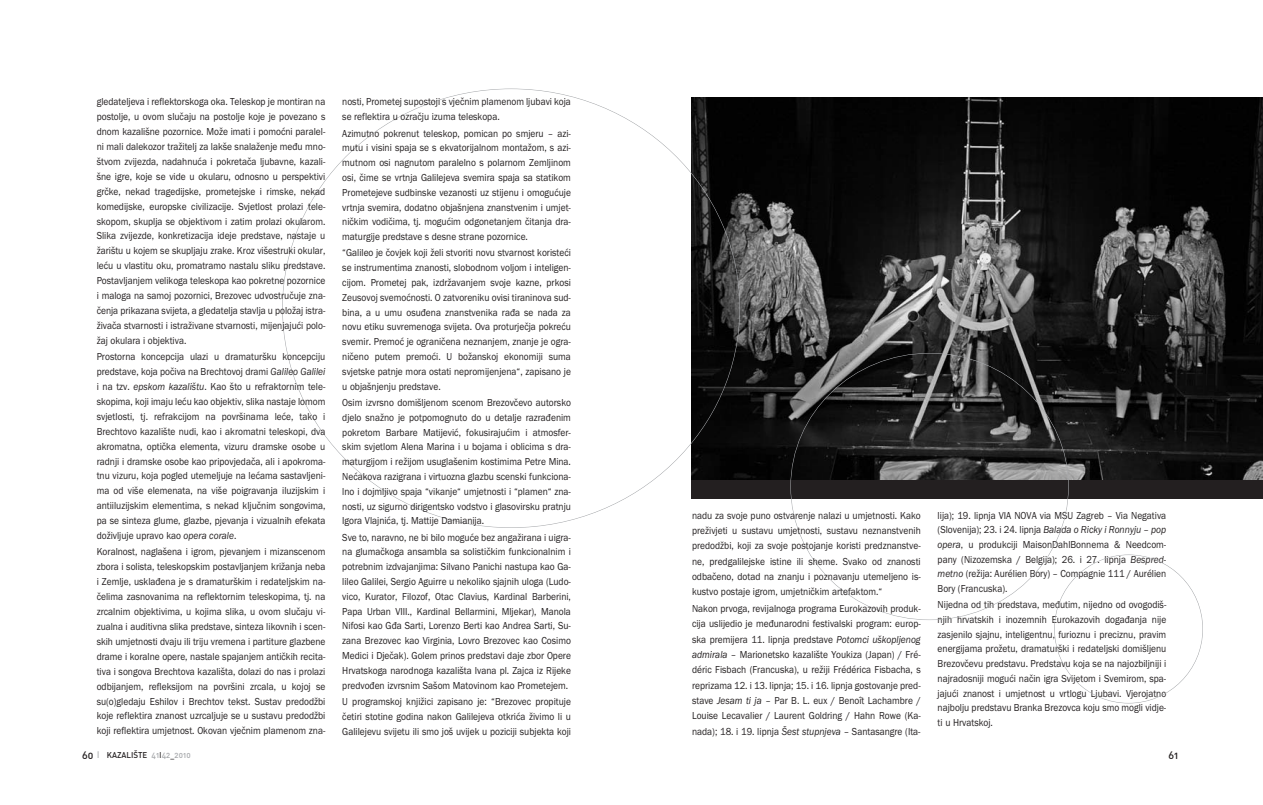
<style>
.page{position:relative;width:1263px;height:805px;background:#fff}
.page>*{position:absolute;margin:0;border:0;box-sizing:border-box;transform-origin:0 0}
.t1{font:10.5px/14.9px "Franklin Gothic";color:#231f20;text-align:justify;scale:.9 1}
.t2{font:10.5px "DIN Medium Rounded";color:#231f20}
.t3{font:8.4px "DIN Medium Rounded";color:#231f20;scale:.95 1}
.s1{font-style:italic}
.s2{font-size:10.5px}
.s3{font-size:9.45px;color:#a5a7a9}
.s4{color:#a7a9ac}
</style>
<div class="page">
<div style="left:691px;top:97px;width:572px;height:401px;background:#231f20"></div>
<img style="left:691px;top:97px;width:572px;height:382px">
<p class="t1" style="left:97px;top:95px;width:256px">gledateljeva i reflektorskoga oka. Teleskop je mon tiran na postolje, u ovom slučaju na postolje koje je povezano s dnom kazališne pozornice. Može imati i pomoćni paralel&shy;ni mali dalekozor tražitelj za lakše snalaženje među mno&shy;štvom zvijezda, nadahnuća i pokretača ljubavne, kazali&shy;šne igre, koje se vide u okularu, odnosno u perspektivi grčke, nekad tragedijske, prometejske i rimske, nekad komedijske, europske civilizacije. Svjetlost prolazi tele&shy;skopom, skuplja se objektivom i zatim prolazi okularom.<br>Slika zvijezde, konkretizacija ideje predstave, nastaje u žarištu u kojem se skupljaju zrake. Kroz višestruki okular, leću u vlastitu oku, promatramo nastalu sliku predstave.<br>Postavljanjem velikoga teleskopa kao pokretne pozornice i maloga na samoj pozornici, Brezovec udvostručuje zna&shy;čenja prikazana svijeta, a gledatelja stavlja u položaj istra&shy;živača stvarnosti i istraživane stvarnosti, mijenjajući polo&shy;žaj okulara i objektiva.</p>
<p class="t1" style="left:97px;top:350px;width:256px">Prostorna koncepcija ulazi u dramaturšku koncepciju predstave, koja počiva na Brechtovoj drami <span class="s1">Galileo Galilei </span>i na tzv. <span class="s1">epskom kazalištu</span>. Kao što u refraktornim tele&shy;skopima, koji imaju leću kao objektiv, slika nastaje lomom svjetlosti, tj. refrakcijom na površinama leće, tako i Brechtovo kazalište nudi, kao i akromatni teleskopi, dva akromatna, optička elementa, vizuru dramske osobe u radnji i dramske osobe kao pripovjedača, ali i apokroma&shy;tnu vizuru, koja pogled utemeljuje na lećama sastavljeni&shy;ma od više elemenata, na više poigravanja iluzijskim i antiiluzijskim elementima, s nekad ključnim songovima, pa se sinteza glume, glazbe, pjevanja i vizualnih efekata doživljuje upravo kao <span class="s1">opera corale</span>.</p>
<p class="t1" style="left:97px;top:545px;width:256px">Koralnost, naglašena i igrom, pjevanjem i mizanscenom zbora i solista, teleskopskim postavljanjem križanja neba i Zemlje, usklađena je s dramaturškim i redateljskim na - čelima zasnovanima na reflektornim teleskopima, tj. na zr calnim objektivima, u kojima slika, u ovom slučaju vi - zual na i auditivna slika predstave, sinteza likovnih i scen&shy;skih umjetnosti dvaju ili triju vremena i partiture glazbene drame i koralne opere, nastale spajanjem antičkih recita&shy;tiva i songova Brechtova kazališta, dolazi do nas i prolazi odbijanjem, refleksijom na površini zrcala, u kojoj se su(o)gledaju Eshilov i Brechtov tekst. Sustav predodžbi koje reflektira znanost uzrcaljuje se u sustavu predodžbi koji reflektira umjetnost. Okovan vječnim plamenom zna-</p>
<p class="t1" style="left:342px;top:95px;width:256px">nosti, Prometej supostoji s vječnim plamenom ljubavi koja se reflektira u ozračju izuma teleskopa.</p>
<p class="t1" style="left:342px;top:126px;width:256px">Azimutno pokrenut teleskop, pomican po smjeru – azi&shy;mutu i visini spaja se s ekvatorijalnom montažom, s azi&shy;mutnom osi nagnutom paralelno s polarnom Zemljinom osi, čime se vrtnja Galilejeva svemira spaja sa statikom Prometejeve sudbinske vezanosti uz stijenu i omogućuje vrtnja svemira, dodatno objašnjena znanstvenim i umjet&shy;ničkim vodičima, tj. mogućim odgonetanjem čitanja dra&shy;maturgije predstave s desne strane pozornice.</p>
<p class="t1" style="left:342px;top:246px;width:256px">“Galileo je čovjek koji želi stvoriti novu stvarnost koristeći se instrumentima znanosti, slobodnom voljom i inteligen&shy;cijom. Prometej pak, izdržavanjem svoje kazne, prkosi Zeusovoj svemoćnosti. O zatvoreniku ovisi tiraninova sud&shy;bina, a u umu osuđena znanstvenika rađa se nada za novu etiku suvremenoga svijeta. Ova proturječja pokreću svemir. Premoć je ograničena neznanjem, znanje je ogra&shy;ničeno putem premoći. U božanskoj ekonomiji suma svjetske patnje mora ostati nepromijenjena“, zapisano je u objašnjenju predstave.</p>
<p class="t1" style="left:342px;top:395px;width:256px">Osim izvrsno domišljenom scenom Brezovčevo autorsko djelo snažno je potpomognuto do u detalje razrađenim pokretom Barbare Matijević, fokusirajućim i atmosfer&shy;skim svjetlom Alena Marina i u bojama i oblicima s dra&shy;maturgijom i režijom usuglašenim kostimima Petre Mina.<br>Nećakova razigrana i virtuozna glazbu scenski funkciona&shy;lno i dojmljivo spaja “vikanje“ umjetnosti i “plamen“ zna&shy;nosti, uz sigurno dirigentsko vodstvo i glasovirsku pratnju Igora Vlajnića, tj. Mattije Damianija.</p>
<p class="t1" style="left:342px;top:530px;width:256px">Sve to, naravno, ne bi bilo moguće bez angažirana i uigra&shy;na glumačkoga ansambla sa solističkim funkcionalnim i potrebnim izdvajanjima: Silvano Panichi nastupa kao Ga - lileo Galilei, Sergio Aguirre u nekoliko sjajnih uloga (Ludo - vico, Kurator, Filozof, Otac Clavius, Kardinal Barberini, Papa Urban VIII., Kardinal Bellarmini, Mljekar), Manola Nifosi kao Gđa Sarti, Lorenzo Berti kao Andrea Sarti, Su - zana Brezovec kao Virginia, Lovro Brezovec kao Cosimo Medici i Dječak). Golem prinos predstavi daje zbor Opere Hrvatskoga narodnoga kazališta Ivana pl. Zajca iz Rijeke predvođen izvrsnim Sašom Matovinom kao Prometejem.</p>
<p class="t1" style="left:342px;top:694px;width:256px">U programskoj knjižici zapisano je: “Brezovec propituje četiri stotine godina nakon Galilejeva otkrića živimo li u Galilejevu svijetu ili smo još uvijek u poziciji subjekta koji</p>
<p class="t1" style="left:692px;top:508px;width:256px;line-height:15.3px">nadu za svoje puno ostvarenje nalazi u umjetnosti. Kako preživjeti u sustavu umjetnosti, sustavu neznanstvenih predodžbi, koji za svoje postojanje koristi predznanstve&shy;ne, predgalilejske istine ili sheme. Svako od znanosti odbačeno, dotad na znanju i poznavanju utemeljeno is - kus tvo postaje igrom, umjetničkim artefaktom.“</p>
<p class="t1" style="left:692px;top:601px;width:256px;line-height:15.3px">Nakon prvoga, revijalnoga programa Eurokazovih produk&shy;cija uslijedio je međunarodni festivalski program: europ&shy;ska premijera 11. lipnja predstave <span class="s1">Potomci uškopljenog admirala</span> – Marionetsko kazalište Youkiza (Japan) / Fré - déric Fisbach (Fran cuska), u režiji Frédérica Fisbacha, s reprizama 12. i 13. lipnja; 15. i 16. lipnja gostovanje pred&shy;stave <span class="s1">Jesam ti ja</span> – Par B. L. eux / Benoît Lachambre / Louise Lecavalier / Laurent Goldring / Hahn Rowe (Ka - nada); 18. i 19. lipnja <span class="s1">Šest stupnjeva</span> – Santa sangre (Ita -</p>
<p class="t1" style="left:938px;top:508px;width:256px">lija); 19. lipnja VIA NOVA via MSU Zagreb – Via Negativa (Slovenija); 23. i 24. lipnja <span class="s1">Balada o Ricky i Ronnyju – pop opera</span>, u produkciji MaisonDahlBonnema &amp; Needcom - pany (Nizozemska / Belgija); 26. i 27. lipnja <span class="s1">Bespred - metno</span> (režija: Aurélien Bory) – Compagnie 111 / Aurélien Bory (Francuska).</p>
<p class="t1" style="left:938px;top:598px;width:256px">Nijedna od tih predstava, međutim, nijedno od ovogodiš&shy;njih hrvatskih i inozemnih Eurokazovih događanja nije zasjenilo sjajnu, inteligentnu, furioznu i preciznu, pravim energijama prožetu, dramaturški i redateljski domišljenu Brezovčevu predstavu. Predstavu koja se na najozbiljniji i najradosniji mogući način igra Svijetom i Sve mirom, spa&shy;jajući znanost i umjetnost u vrtlogu Ljubavi. Vjerojatno najbolju predstavu Branka Brezovca koju smo mogli vidje&shy;ti u Hrvatskoj.</p>
<p class="t3" style="left:82px;top:752px;width:116px"><span class="s2">60</span> <span class="s3">I</span> KAZALIŠTE <span class="s4">41</span>I<span class="s4">42</span>_<span class="s4">2010</span></p>
<p class="t2" style="left:1168px;top:751px;width:11px">61</p>
</div>
